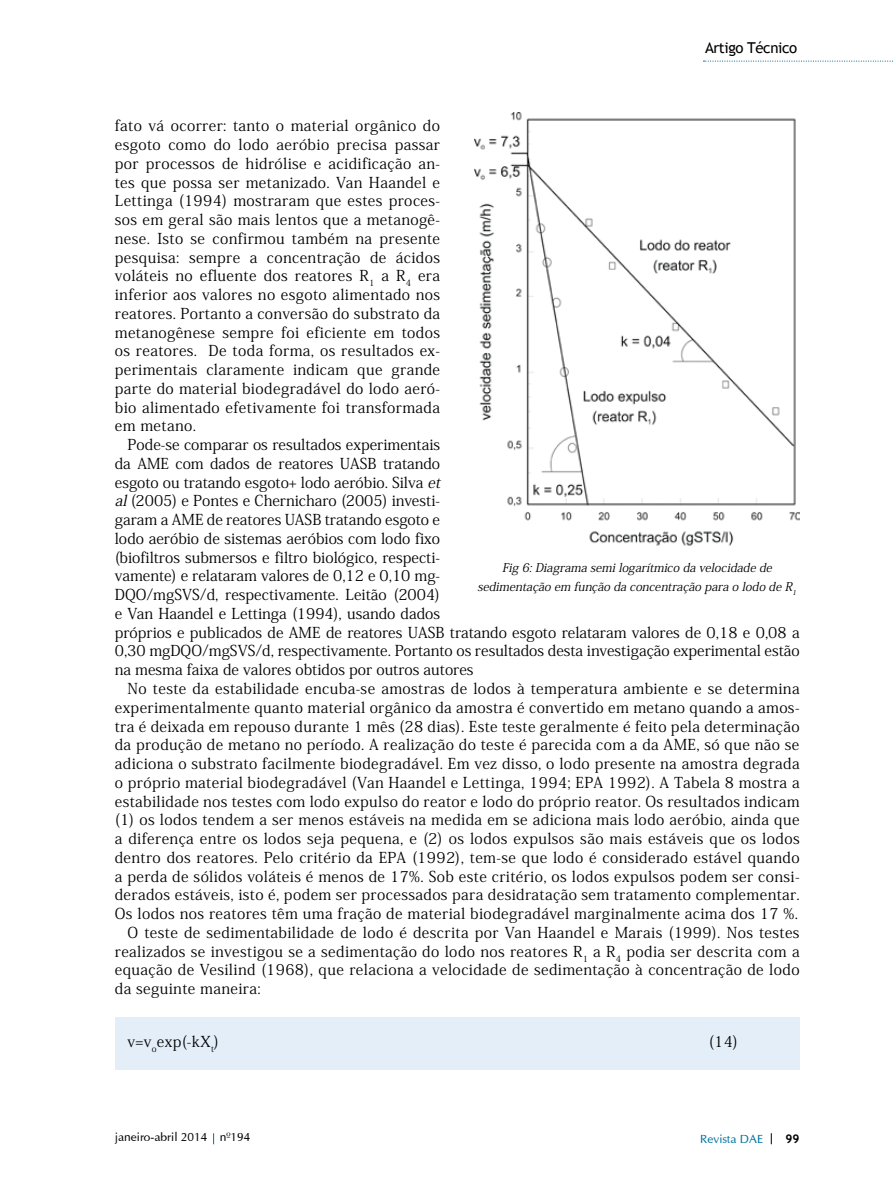
<style>
.page{position:relative;width:893px;height:1191px;background:#fff}
.page>*{position:absolute;margin:0;border:0;box-sizing:border-box;transform-origin:0 0}
.t1{font:15px/18.8px "Koz Min Pro";letter-spacing:.025em;color:#000;text-align:justify}
.t2{font:15px/18.8px "Koz Min Pro";color:#000}
.t3{font:15px "Trebuchet MS";letter-spacing:-.025em;color:#000}
.t4{font:italic 12px/18.8px "Koz Min Pro";color:#000;text-align:center}
.t5{font:12px "Optima";color:#000}
.t6{font:12px "Optima";color:#0074a2}
.t7{font:700 12px "Trebuchet MS";color:#000}
.s1{font-style:italic}
</style>
<div class="page">
<svg style="left:703px;top:61px;width:190px;height:1px"></svg>
<img style="left:474px;top:112px;width:326px;height:434px">
<div style="left:115px;top:1017px;width:684px;height:52px;background:#e4eef9"></div>
<p class="t3" style="left:705px;top:39px;width:94px">Artigo Técnico</p>
<p class="t1" style="left:115px;top:116px;width:327px">fato vá ocorrer: tanto o material orgânico do esgoto como do lodo aeróbio precisa passar por processos de hidrólise e acidificação an&shy;tes que possa ser metanizado. Van Haandel e Lettinga (1994) mostraram que estes proces&shy;sos em geral são mais lentos que a metanogê&shy;nese. Isto se confirmou também na presente pesquisa: sempre a concentração de ácidos voláteis no efluente dos reatores R<sub>1</sub> a R<sub>4</sub> era inferior aos valores no esgoto alimentado nos reatores. Portanto a conversão do substrato da metanogênese sempre foi eficiente em todos os reatores. De toda forma, os resultados ex&shy;perimentais claramente indicam que grande parte do material biodegradável do lodo aeró&shy;bio alimentado efetivamente foi transformada em metano.</p>
<p class="t2" style="left:115px;top:435px;width:686px;text-indent:13px">Pode-se comparar os resultados experimentais<br>da AME com dados de reatores UASB tratando<br>esgoto ou tratando esgoto+ lodo aeróbio. Silva <span class="s1">et<br>al</span>(2005) e Pontes e Chernicharo (2005) investi-<br>garam a AME de reatores UASB tratando esgoto e<br>lodo aeróbio de sistemas aeróbios com lodo fixo<br>(biofiltros submersos e filtro biológico, respecti-<br>vamente) e relataram valores de 0,12 e 0,10 mg-<br>DQO/mgSVS/d, respectivamente. Leitão (2004)<br>e Van Haandel e Lettinga (1994), usando dados<br>próprios e publicados de AME de reatores UASB tratando esgoto relataram valores de 0,18 e 0,08 a 0,30 mgDQO/mgSVS/d, respectivamente. Portanto os resultados desta investigação experimental estão na mesma faixa de valores obtidos por outros autores</p>
<p class="t1" style="left:128px;top:678px;width:674px">No teste da estabilidade encuba-se amostras de lodos à temperatura ambiente e se determina</p>
<p class="t1" style="left:115px;top:697px;width:686px">experimentalmente quanto material orgânico da amostra é convertido em metano quando a amos-</p>
<p class="t1" style="left:115px;top:716px;width:686px">tra é deixada em repouso durante 1 mês (28 dias). Este teste geralmente é feito pela determinação</p>
<p class="t1" style="left:115px;top:735px;width:686px">da produção de metano no período. A realização do teste é parecida com a da AME, só que não se</p>
<p class="t1" style="left:115px;top:753px;width:686px">adiciona o substrato facilmente biodegradável. Em vez disso, o lodo presente na amostra degrada</p>
<p class="t1" style="left:115px;top:772px;width:686px">o próprio material biodegradável (Van Haandel e Lettinga, 1994; EPA 1992). A Tabela 8 mostra a</p>
<p class="t1" style="left:115px;top:791px;width:686px">estabilidade nos testes com lodo expulso do reator e lodo do próprio reator. Os resultados indicam</p>
<p class="t1" style="left:115px;top:810px;width:686px">(1) os lodos tendem a ser menos estáveis na medida em se adiciona mais lodo aeróbio, ainda que</p>
<p class="t1" style="left:115px;top:828px;width:686px">a diferença entre os lodos seja pequena, e (2) os lodos expulsos são mais estáveis que os lodos</p>
<p class="t1" style="left:115px;top:847px;width:686px">dentro dos reatores. Pelo critério da EPA (1992), tem-se que lodo é considerado estável quando</p>
<p class="t1" style="left:115px;top:866px;width:686px">a perda de sólidos voláteis é menos de 17%. Sob este critério, os lodos expulsos podem ser consi-</p>
<p class="t1" style="left:115px;top:885px;width:686px">derados estáveis, isto é, podem ser processados para desidratação sem tratamento complementar.</p>
<p class="t1" style="left:115px;top:903px;width:685px">Os lodos nos reatores têm uma fração de material biodegradável marginalmente acima dos 17 %.</p>
<p class="t1" style="left:128px;top:922px;width:674px">O teste de sedimentabilidade de lodo é descrita por Van Haandel e Marais (1999). Nos testes</p>
<p class="t1" style="left:115px;top:941px;width:686px">realizados se investigou se a sedimentação do lodo nos reatores R<sub>1</sub> a R<sub>4</sub> podia ser descrita com a</p>
<p class="t1" style="left:115px;top:960px;width:686px">equação de Vesilind (1968), que relaciona a velocidade de sedimentação à concentração de lodo</p>
<p class="t1" style="left:115px;top:978px;width:147px">da seguinte maneira:</p>
<p class="t4" style="left:477px;top:558px;width:322px">Fig 6:Diagrama semilogarítmico da velocidade de sedimentação em função da concentração para o lodo de R<sub>1</sub></p>
<p class="t1" style="left:128px;top:1031px;width:93px">v=v<sub>o</sub>exp(-kX<sub>t</sub>)</p>
<p class="t1" style="left:709px;top:1031px;width:31px">(14)</p>
<p class="t5" style="left:115px;top:1129px;width:137px">janeiro-abril 2014 nº194</p>
<p class="t6" style="left:700px;top:1131px;width:64px">Revista DAE</p>
<p class="t7" style="left:786px;top:1131px;width:16px">99</p>
</div>
